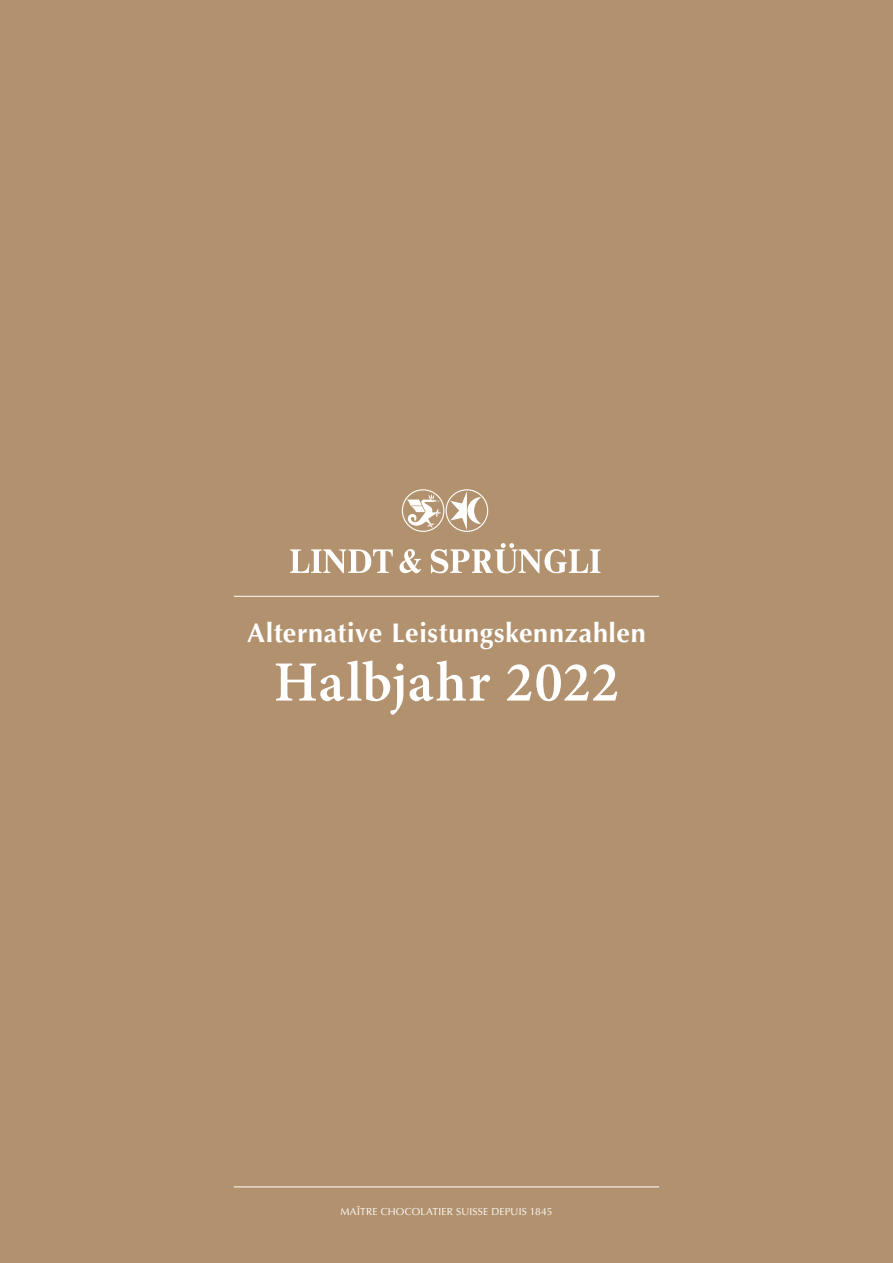
<style>
.page{position:relative;width:893px;height:1263px;background:#b2926e}
.page>*{position:absolute;margin:0;border:0;box-sizing:border-box;transform-origin:0 0}
.t1{font:600 57px "Minion Pro";letter-spacing:.005em;color:#fff}
.t2{font:700 27px "Optima LT Std";letter-spacing:.02em;color:#fff}
.t3{font:10.2px "Optima LT Std";letter-spacing:.02em;color:#fff}
</style>
<div class="page">
<hr style="left:234px;top:1186px;width:425px;height:1px;background:#fff">
<hr style="left:234px;top:596px;width:425px;height:1px;background:#fff">
<svg style="left:402px;top:489px;width:86px;height:43px"></svg>
<svg style="left:431px;top:543px;width:169px;height:30px"></svg>
<svg style="left:399px;top:549px;width:22px;height:24px"></svg>
<svg style="left:290px;top:549px;width:103px;height:24px"></svg>
<h2 class="t2" style="left:247px;top:617px;width:400px">Alternative Leistungskennzahlen</h2>
<h1 class="t1" style="left:274px;top:643px;width:347px">Halbjahr 2022</h1>
<p class="t3" style="left:340px;top:1206px;width:214px">MAÎTRE CHOCOLATIER SUISSE DEPUIS 1845</p>
</div>
